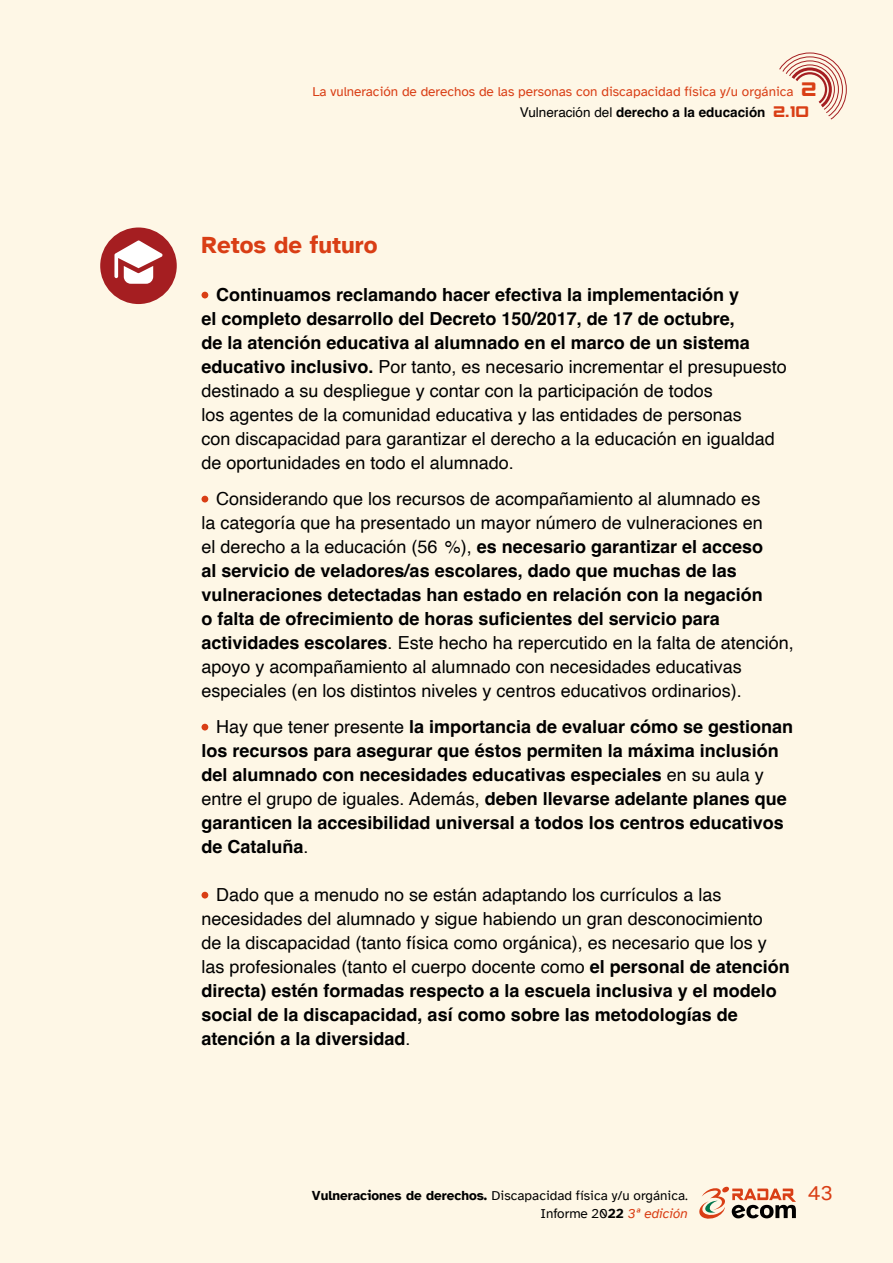
<style>
.page{position:relative;width:893px;height:1263px;background:#fef7e6}
.page>*{position:absolute;margin:0;border:0;box-sizing:border-box;transform-origin:0 0}
.t1{font:700 24px "Atkinson Hyperlegible";color:#d93e15}
.t2{font:21px "Atkinson Hyperlegible";color:#d93e15}
.t3{font:18px/24px "Helvetica";color:#000}
.t4{font:700 18px/24px "Helvetica";color:#000}
.t5{font:13.5px "Atkinson Hyperlegible";color:#000}
.t6{font:13.5px "Atkinson Hyperlegible";color:#d93e15}
.t7{font:700 13.5px "Helvetica";color:#000}
.s1{font-family:"Strike Fighter";font-size:21px}
.s2{font-weight:400}
.s3{font-family:"Strike Fighter";font-weight:400;font-size:16.5px;color:#d93e15}
.s4{font-weight:700}
.s5{font-style:italic;color:#d93e15}
</style>
<div class="page">
<svg style="left:779px;top:60px;width:61px;height:60px"></svg>
<svg style="left:202px;top:292px;width:6px;height:6px"></svg>
<svg style="left:202px;top:496px;width:6px;height:6px"></svg>
<svg style="left:202px;top:724px;width:6px;height:6px"></svg>
<svg style="left:202px;top:892px;width:6px;height:6px"></svg>
<svg style="left:699px;top:1186px;width:97px;height:33px"></svg>
<div style="left:100px;top:227px;width:77px;height:77px;background:#a51e21;border-radius:50%"></div>
<svg style="left:114px;top:240px;width:49px;height:44px"></svg>
<p class="t6" style="left:312px;top:84px;width:506px">La vulneración de derechos de las personas con discapacidad física y/u orgánica <span class="s1">2</span></p>
<p class="t7" style="left:520px;top:104px;width:291px"><span class="s2">Vulneración del</span> derecho a la educación <span class="s3">2.10</span></p>
<p class="t1" style="left:202px;top:230px;width:178px">Retos de futuro</p>
<p class="t3" style="left:202px;top:283px;width:587px;text-indent:14px"><span class="s4">Continuamos reclamando hacer efectiva la implementación y<br>el completo desarrollo del Decreto 150/2017, de 17 de octubre,<br>de la atención educativa al alumnado en el marco de un sistema educativo inclusivo.</span> Por tanto, es necesario incrementar el presupuesto destinado a su despliegue y contar con la participación de todos<br>los agentes de la comunidad educativa y las entidades de personas<br>con discapacidad para garantizar el derecho a la educación en igualdad de oportunidades en todo el alumnado.</p>
<p class="t3" style="left:202px;top:487px;width:594px;text-indent:14px">Considerando que los recursos de acompañamiento al alumnado es<br>la categoría que ha presentado un mayor número de vulneraciones en<br>el derecho a la educación (56 %), <span class="s4">es necesario garantizar el acceso<br>al servicio de veladores/as escolares, dado que muchas de las vulneraciones detectadas han estado en relación con la negación<br>o falta de ofrecimiento de horas suficientes del servicio para actividades escolares</span>. Este hecho ha repercutido en la falta de atención, apoyo y acompañamiento al alumnado con necesidades educativas especiales (en los distintos niveles y centros educativos ordinarios).</p>
<p class="t4" style="left:202px;top:716px;width:593px;text-indent:14px"><span class="s2">Hay que tener presente</span> la importancia de evaluar cómo se gestionan los recursos para asegurar que éstos permiten la máxima inclusión del alumnado con necesidades educativas especiales <span class="s2">en su aula y entre el grupo de iguales. Además,</span> deben llevarse adelante planes que garanticen la accesibilidad universal a todos los centros educativos de Cataluña<span class="s2">.</span></p>
<p class="t3" style="left:202px;top:883px;width:590px;text-indent:14px">Dado que a menudo no se están adaptando los currículos a las necesidades del alumnado y sigue habiendo un gran desconocimiento<br>de la discapacidad (tanto física como orgánica), es necesario que los y las profesionales (tanto el cuerpo docente como <span class="s4">el personal de atención directa) estén formadas respecto a la escuela inclusiva y el modelo social de la discapacidad, así como sobre las metodologías de atención a la diversidad</span>.</p>
<p class="t5" style="left:312px;top:1188px;width:378px"><span class="s4">Vulneraciones de derechos.</span> Discapacidad física y/u orgánica.</p>
<p class="t2" style="left:808px;top:1181px;width:26px">43</p>
<p class="t5" style="left:540px;top:1206px;width:149px">Informe 20<span class="s4">22</span> <span class="s5">3ª edición</span></p>
</div>
